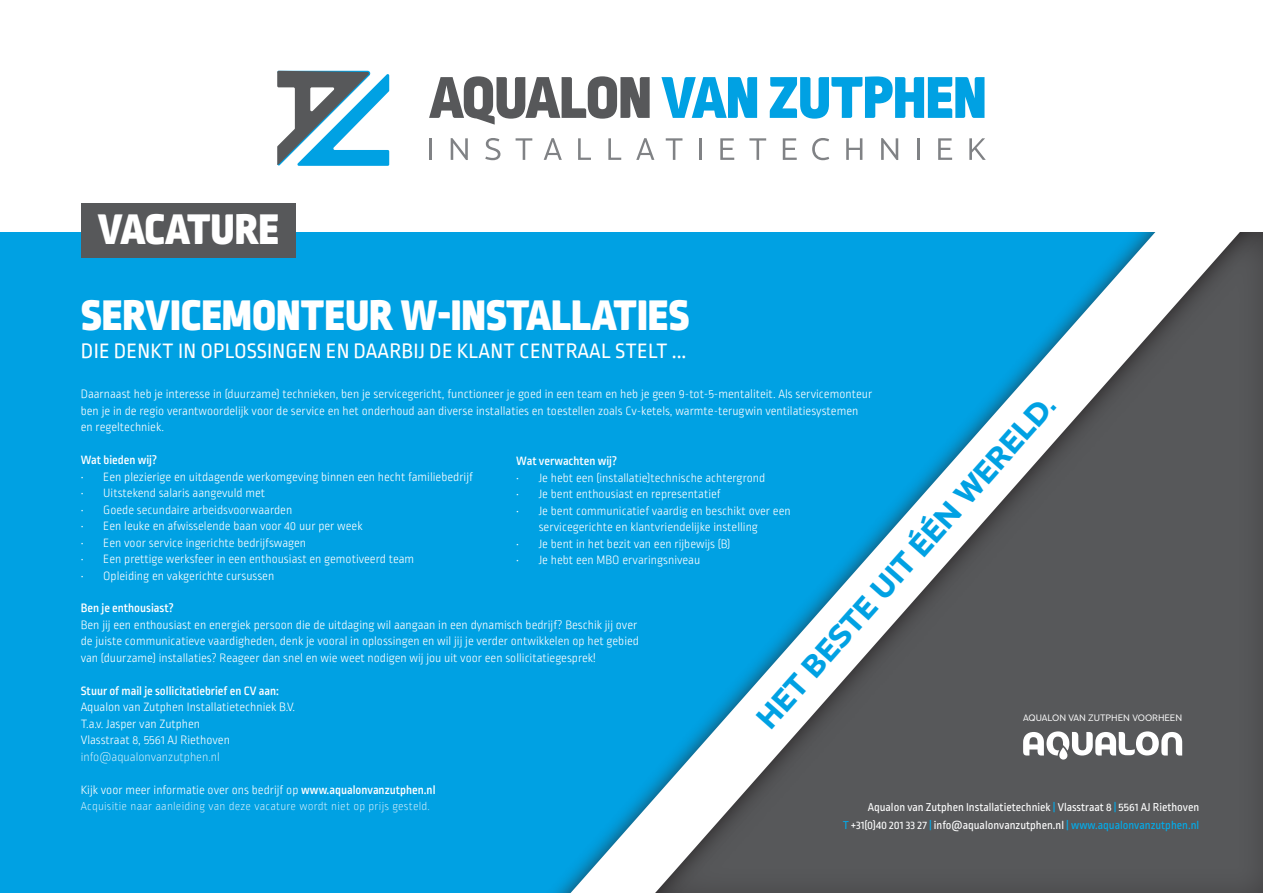
<style>
.page{position:relative;width:1263px;height:893px;background:#fff}
.page>*{position:absolute;margin:0;border:0;box-sizing:border-box;transform-origin:0 0}
.t1{font:900 45.15px "Ropa Mix Pro";letter-spacing:.01em;color:#fff}
.t2{font:700 30px "Cresta";color:#00a1e3}
.t3{font:21.9px "Ropa Mix Pro";letter-spacing:.01em;color:#fff}
.t4{font:300 12.75px/16.5px "Ropa Mix Pro";color:#fff}
.t5{font:500 12.75px "Ropa Mix Pro";color:#fff}
.t6{font:200 12.75px "Ropa Mix Pro";color:#fff}
.t7{font:12px "Ropa Mix Pro";color:#fff}
.t8{font:200 12px "Ropa Mix Pro";letter-spacing:.02em;color:#fff}
.t9{font:9px "Cresta";color:#fff}
.s1{font-weight:500}
.s2{color:#00aeef}
</style>
<div class="page">
<div style="left:0;top:232px;width:449px;height:661px;background:#00a1e3"></div>
<div style="left:449px;top:50px;width:814px;height:843px;background:#00a1e3"></div>
<svg style="left:570px;top:231px;width:693px;height:662px"></svg>
<div style="left:0;top:0;width:1263px;height:231px;background:#fff"></div>
<svg style="left:429px;top:76px;width:221px;height:49px"></svg>
<svg style="left:661px;top:77px;width:96px;height:41px"></svg>
<svg style="left:770px;top:76px;width:214px;height:43px"></svg>
<hr style="left:429px;top:138px;width:3px;height:22px;background:#808285">
<svg style="left:451px;top:138px;width:17px;height:22px"></svg>
<svg style="left:485px;top:138px;width:15px;height:22px"></svg>
<svg style="left:516px;top:138px;width:16px;height:22px"></svg>
<svg style="left:544px;top:138px;width:18px;height:22px"></svg>
<svg style="left:578px;top:138px;width:13px;height:22px"></svg>
<svg style="left:608px;top:138px;width:13px;height:22px"></svg>
<svg style="left:636px;top:138px;width:18px;height:22px"></svg>
<svg style="left:666px;top:138px;width:16px;height:22px"></svg>
<hr style="left:699px;top:138px;width:3px;height:22px;background:#808285">
<svg style="left:720px;top:138px;width:14px;height:22px"></svg>
<svg style="left:749px;top:138px;width:17px;height:22px"></svg>
<svg style="left:783px;top:138px;width:14px;height:22px"></svg>
<svg style="left:812px;top:138px;width:17px;height:22px"></svg>
<svg style="left:846px;top:138px;width:16px;height:22px"></svg>
<svg style="left:881px;top:138px;width:17px;height:22px"></svg>
<hr style="left:917px;top:138px;width:2px;height:22px;background:#808285">
<svg style="left:938px;top:138px;width:14px;height:22px"></svg>
<svg style="left:969px;top:138px;width:17px;height:22px"></svg>
<svg style="left:277px;top:71px;width:112px;height:95px"></svg>
<svg style="left:1023px;top:731px;width:159px;height:29px;background:#a4a5a6"></svg>
<div style="left:81px;top:203px;width:215px;height:55px;background:#57585a"></div>
<p class="t1" style="left:98px;top:202px;width:183px">VACATURE</p>
<p class="t1" style="left:81px;top:288px;width:610px">SERVICEMONTEUR W-INSTALLATIES</p>
<p class="t3" style="left:81px;top:339px;width:607px">DIE DENKT IN OPLOSSINGEN EN DAARBIJ DE KLANT CENTRAAL STELT ...</p>
<p class="t4" style="left:81px;top:387px;width:793px">Daarnaast heb je interesse in (duurzame) technieken, ben je servicegericht, functioneer je goed in een team en heb je geen 9-tot-5-mentaliteit. Als servicemonteur ben je in de regio verantwoordelijk voor de service en het onderhoud aan diverse installaties en toestellen zoals Cv-ketels, warmte-terugwin ventilatiesystemen en regeltechniek.</p>
<p class="t5" style="left:81px;top:453px;width:78px">Wat bieden wij?</p>
<p class="t4" style="left:81px;top:469px;width:394px">• Een plezierige en uitdagende werkomgeving binnen een hecht familiebedrijf</p>
<p class="t4" style="left:81px;top:486px;width:186px">• Uitstekend salaris aangevuld met</p>
<p class="t4" style="left:81px;top:502px;width:213px">• Goede secundaire arbeidsvoorwaarden</p>
<p class="t4" style="left:81px;top:519px;width:283px">• Een leuke en afwisselende baan voor 40 uur per week</p>
<p class="t4" style="left:81px;top:535px;width:227px">• Een voor service ingerichte bedrijfswagen</p>
<p class="t4" style="left:81px;top:552px;width:335px">• Een prettige werksfeer in een enthousiast en gemotiveerd team</p>
<p class="t4" style="left:81px;top:568px;width:195px">• Opleiding en vakgerichte cursussen</p>
<p class="t2" style="left:743px;top:706px;width:435px;rotate:-48deg">HET BESTE UIT ÉÉN WERELD.</p>
<p class="t5" style="left:516px;top:454px;width:102px">Wat verwachten wij?</p>
<p class="t4" style="left:516px;top:470px;width:250px">• Je hebt een (installatie)technische achtergrond</p>
<p class="t4" style="left:516px;top:486px;width:206px">• Je bent enthousiast en representatief</p>
<p class="t4" style="left:539px;top:503px;width:253px;text-indent:-22px">• Je bent communicatief vaardig en beschikt over een servicegerichte en klantvriendelijke instelling</p>
<p class="t4" style="left:516px;top:536px;width:216px">• Je bent in het bezit van een rijbewijs (B)</p>
<p class="t4" style="left:516px;top:552px;width:186px">• Je hebt een MBO ervaringsniveau</p>
<p class="t5" style="left:81px;top:601px;width:95px">Ben je enthousiast?</p>
<p class="t4" style="left:81px;top:617px;width:560px">Ben jij een enthousiast en energiek persoon die de uitdaging wil aangaan in een dynamisch bedrijf? Beschik jij over de juiste communicatieve vaardigheden, denk je vooral in oplossingen en wil jij je verder ontwikkelen op het gebied van (duurzame) installaties? Reageer dan snel en wie weet nodigen wij jou uit voor een sollicitatiegesprek!</p>
<p class="t5" style="left:81px;top:683px;width:200px">Stuur of mail je sollicitatiebrief en CV aan:</p>
<p class="t4" style="left:81px;top:700px;width:216px">Aqualon van Zutphen Installatietechniek B.V.</p>
<p class="t4" style="left:81px;top:716px;width:121px">T.a.v. Jasper van Zutphen</p>
<p class="t4" style="left:81px;top:733px;width:151px">Vlasstraat 8, 5561 AJ Riethoven</p>
<p class="t6" style="left:81px;top:750px;width:141px">info@aqualonvanzutphen.nl</p>
<p class="t4" style="left:81px;top:782px;width:356px">Kijk voor meer informatie over ons bedrijf op <span class="s1">www.aqualonvanzutphen.nl</span></p>
<p class="t8" style="left:81px;top:800px;width:351px">Acquisitie naar aanleiding van deze vacature wordt niet op prijs gesteld.</p>
<p class="t9" style="left:1023px;top:711px;width:161px">AQUALON VAN ZUTPHEN VOORHEEN</p>
<p class="t7" style="left:868px;top:801px;width:333px">Aqualon van Zutphen Installatietechniek <span class="s2">|</span> Vlasstraat 8 <span class="s2">|</span> 5561 AJ Riethoven</p>
<p class="t7" style="left:843px;top:819px;width:358px"><span class="s2">T</span> +31(0)40 201 33 27 <span class="s2">|</span> info@aqualonvanzutphen.nl <span class="s2">| www.aqualonvanzutphen.nl</span></p>
</div>
